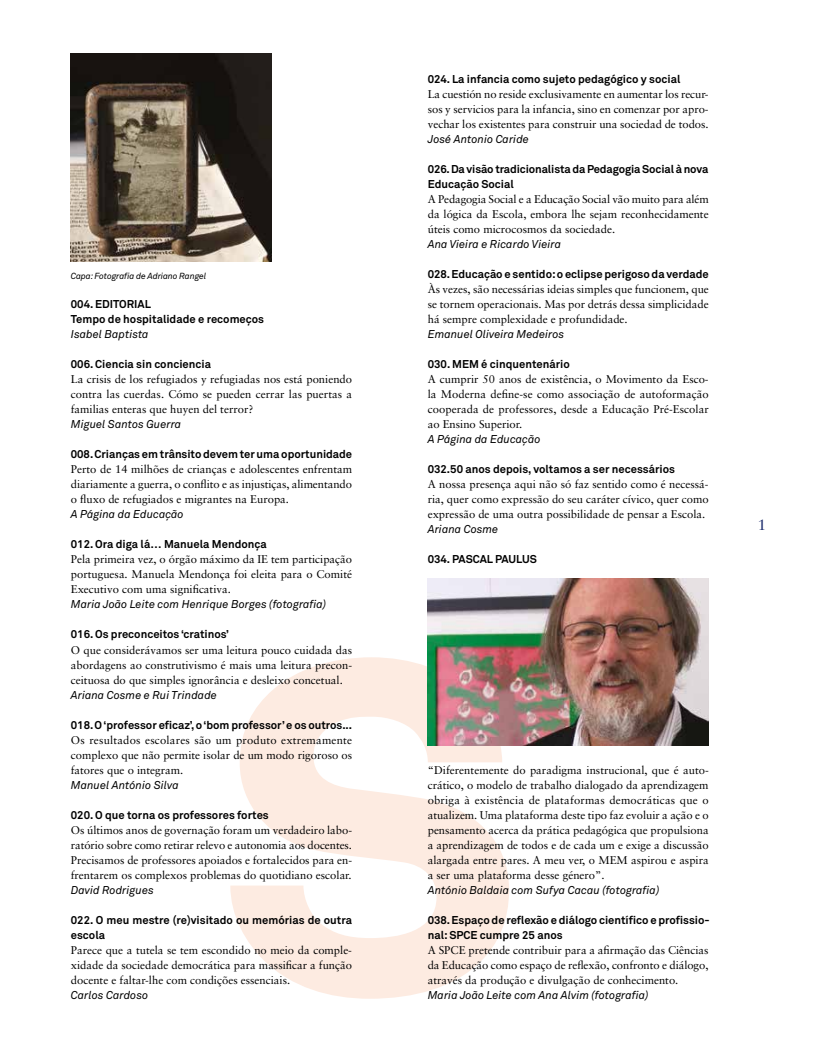
<style>
.page{position:relative;width:815px;height:1053px;background:#fff}
.page>*{position:absolute;margin:0;border:0;box-sizing:border-box;transform-origin:0 0}
.t1{font:15px "Sabon";color:#192a6b}
.t2{font:11.25px/15px "Sabon";color:#000;text-align:justify}
.t3{font:700 11.25px/15px "Akkurat";color:#000}
.t4{font:italic 11.25px "Akkurat";color:#000}
.t5{font:italic 8.75px "Akkurat";letter-spacing:-.015em;color:#000}
</style>
<div class="page">
<svg style="left:230px;top:657px;width:279px;height:341px;fill:#fdebe1"></svg>
<img style="left:71px;top:53px;width:200px;height:209px">
<img style="left:428px;top:578px;width:281px;height:167px">
<p class="t5" style="left:71px;top:270px;width:137px">Capa: Fotografia de Adriano Rangel</p>
<p class="t3" style="left:71px;top:297px;width:195px">004. EDITORIAL<br>Tempo de hospitalidade e recomeços</p>
<p class="t4" style="left:71px;top:327px;width:79px">Isabel Baptista</p>
<p class="t3" style="left:71px;top:357px;width:142px">006. Ciencia sin conciencia</p>
<p class="t2" style="left:71px;top:372px;width:283px">La crisis de los refugiados y refugiadas nos está poniendo contra las cuerdas. Cómo se pueden cerrar las puertas a familias enteras que huyen del terror?</p>
<p class="t4" style="left:71px;top:417px;width:112px">Miguel Santos Guerra</p>
<p class="t3" style="left:71px;top:447px;width:283px">008. Crianças em trânsito devem ter uma oportunidade</p>
<p class="t2" style="left:71px;top:462px;width:283px">Perto de 14 milhões de crianças e adolescentes enfrentam diariamente a guerra, o conflito e as injustiças, alimentando o fluxo de refugiados e migrantes na Europa.</p>
<p class="t4" style="left:71px;top:507px;width:114px">A Página da Educação</p>
<p class="t3" style="left:71px;top:536px;width:197px">012. Ora diga lá… Manuela Mendonça</p>
<p class="t2" style="left:71px;top:552px;width:283px">Pela primeira vez, o órgão máximo da IE tem participação portuguesa. Manuela Mendonça foi eleita para o Comité Executivo com uma significativa.</p>
<p class="t4" style="left:71px;top:597px;width:257px">Maria João Leite com Henrique Borges (fotografia)</p>
<p class="t3" style="left:71px;top:626px;width:159px">016. Os preconceitos ‘cratinos’</p>
<p class="t2" style="left:71px;top:642px;width:283px">O que considerávamos ser uma leitura pouco cuidada das abordagens ao construtivismo é mais uma leitura precon&shy;ceituosa do que simples ignorância e desleixo concetual.</p>
<p class="t4" style="left:71px;top:687px;width:148px">Ariana Cosme e Rui Trindade</p>
<p class="t3" style="left:71px;top:716px;width:283px">018. O ‘professor eficaz’, o ‘bom professor’ e os outros...</p>
<p class="t2" style="left:71px;top:732px;width:283px">Os resultados escolares são um produto extremamente complexo que não permite isolar de um modo rigoroso os fatores que o integram.</p>
<p class="t4" style="left:71px;top:777px;width:109px">Manuel António Silva</p>
<p class="t3" style="left:71px;top:806px;width:199px">020. O que torna os professores fortes</p>
<p class="t2" style="left:71px;top:822px;width:283px">Os últimos anos de governação foram um verdadeiro labo&shy;ratório sobre como retirar relevo e autonomia aos docentes.<br>Precisamos de professores apoiados e fortalecidos para en&shy;frentarem os complexos problemas do quotidiano escolar.</p>
<p class="t4" style="left:71px;top:882px;width:84px">David Rodrigues</p>
<p class="t3" style="left:71px;top:911px;width:283px">022. O meu mestre (re)visitado ou memórias de outra escola</p>
<p class="t2" style="left:71px;top:942px;width:283px">Parece que a tutela se tem escondido no meio da comple&shy;xidade da sociedade democrática para massificar a função docente e faltar-lhe com condições essenciais.</p>
<p class="t4" style="left:71px;top:987px;width:79px">Carlos Cardoso</p>
<p class="t3" style="left:428px;top:72px;width:254px">024. La infancia como sujeto pedagógico y social</p>
<p class="t2" style="left:428px;top:87px;width:282px">La cuestión no reside exclusivamente en aumentar los recur&shy;sos y servicios para la infancia, sino en comenzar por apro&shy;vechar los existentes para construir una sociedad de todos.</p>
<p class="t4" style="left:428px;top:132px;width:103px">José Antonio Caride</p>
<p class="t3" style="left:428px;top:162px;width:282px">026. Da visão tradicionalista da Pedagogia Social à nova<br>Educação Social</p>
<p class="t2" style="left:428px;top:192px;width:283px">A Pedagogia Social e a Educação Social vão muito para além da lógica da Escola, embora lhe sejam reconhecidamente úteis como microcosmos da sociedade.</p>
<p class="t4" style="left:428px;top:237px;width:135px">Ana Vieira e Ricardo Vieira</p>
<p class="t3" style="left:428px;top:266px;width:283px">028. Educação e sentido: o eclipse perigoso da verdade</p>
<p class="t2" style="left:428px;top:282px;width:283px">Às vezes, são necessárias ideias simples que funcionem, que se tornem operacionais. Mas por detrás dessa simplicidade há sempre complexidade e profundidade.</p>
<p class="t4" style="left:428px;top:327px;width:138px">Emanuel Oliveira Medeiros</p>
<p class="t3" style="left:428px;top:356px;width:144px">030. MEM é cinquentenário</p>
<p class="t2" style="left:428px;top:372px;width:283px">A cumprir 50 anos de existência, o Movimento da Esco&shy;la Moderna define-se como associação de autoformação cooperada de professores, desde a Educação Pré-Escolar ao Ensino Superior.</p>
<p class="t4" style="left:428px;top:432px;width:114px">A Página da Educação</p>
<p class="t3" style="left:428px;top:461px;width:249px">032.50 anos depois, voltamos a ser necessários</p>
<p class="t2" style="left:428px;top:477px;width:282px">A nossa presença aqui não só faz sentido como é necessá&shy;ria, quer como expressão do seu caráter cívico, quer como expressão de uma outra possibilidade de pensar a Escola.</p>
<p class="t4" style="left:428px;top:522px;width:72px">Ariana Cosme</p>
<p class="t3" style="left:428px;top:551px;width:111px">034. PASCAL PAULUS</p>
<h1 class="t1" style="left:758px;top:516px;width:10px">1</h1>
<p class="t2" style="left:428px;top:762px;width:283px">“Diferentemente do paradigma instrucional, que é auto&shy;crático, o modelo de trabalho dialogado da aprendizagem obriga à existência de plataformas democráticas que o atualizem. Uma plataforma deste tipo faz evoluir a ação e o pensamento acerca da prática pedagógica que propulsiona a aprendizagem de todos e de cada um e exige a discussão alargada entre pares. A meu ver, o MEM aspirou e aspira a ser uma plataforma desse género”.</p>
<p class="t4" style="left:428px;top:882px;width:233px">António Baldaia com Sufya Cacau (fotografia)</p>
<p class="t3" style="left:428px;top:911px;width:283px">038. Espaço de reflexão e diálogo científico e profissio&shy;nal: SPCE cumpre 25 anos</p>
<p class="t2" style="left:428px;top:942px;width:282px">A SPCE pretende contribuir para a afirmação das Ciências da Educação como espaço de reflexão, confronto e diálogo, através da produção e divulgação de conhecimento.</p>
<p class="t4" style="left:428px;top:987px;width:222px">Maria João Leite com Ana Alvim (fotografia)</p>
</div>
